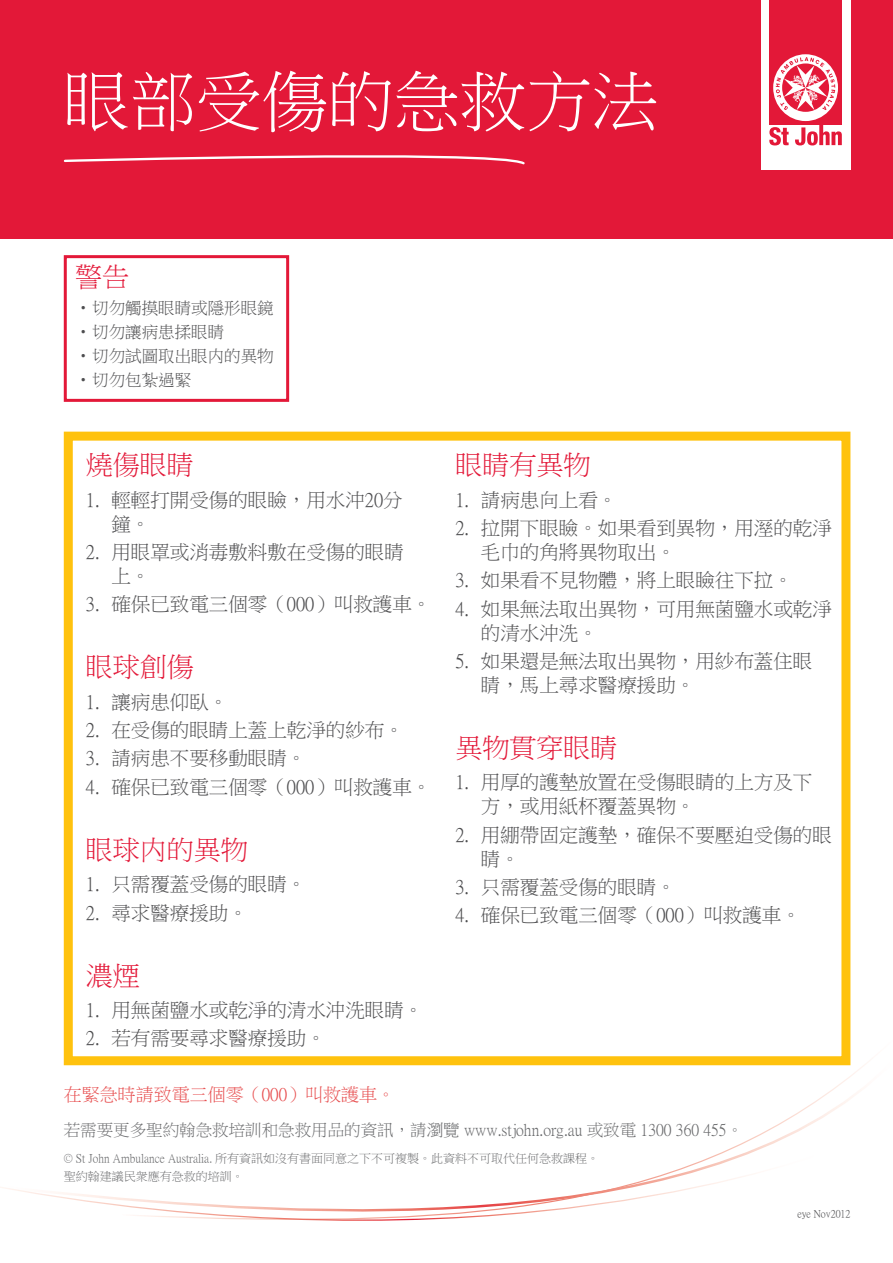
<style>
.page{position:relative;width:893px;height:1263px;background:#fff}
.page>*{position:absolute;margin:0;border:0;box-sizing:border-box;transform-origin:0 0}
.t1{font:66px "P Ming Li U";color:#fff}
.t2{font:27px "P Ming Li U";color:#e31838}
.t3{font:19.5px/24px "P Ming Li U";color:#4d4d4f}
.t4{font:18px "P Ming Li U";color:#e74b4c}
.t5{font:16.5px "P Ming Li U";color:#696a6c}
.t6{font:16.5px "P Ming Li U";color:#4d4d4f}
.t7{font:12px/18px "P Ming Li U";color:#696a6c}
.t8{font:10.5px "P Ming Li U";color:#4d4d4f}
</style>
<div class="page">
<svg style="left:118px;top:1039px;width:750px;height:110px"></svg>
<svg style="left:0;top:1149px;width:760px;height:72px"></svg>
<div style="left:64px;top:432px;width:786px;height:633px;border:9px solid #ffc20e"></div>
<div style="left:64px;top:255px;width:225px;height:147px;border:3px solid #e31838"></div>
<div style="left:0;top:0;width:893px;height:238px;background:#e31838"></div>
<svg style="left:63px;top:155px;width:462px;height:10px"></svg>
<div style="left:761px;top:0;width:89px;height:169px;background:#fff"></div>
<div style="left:769px;top:0;width:73px;height:125px;background:#e31838"></div>
<svg style="left:769px;top:127px;width:20px;height:18px"></svg>
<svg style="left:795px;top:125px;width:47px;height:20px"></svg>
<svg style="left:773px;top:54px;width:65px;height:67px"></svg>
<svg style="left:776px;top:57px;width:59px;height:53px"></svg>
<h1 class="t1" style="left:64px;top:69px;width:596px">眼部受傷的急救方法</h1>
<h2 class="t2" style="left:75px;top:263px;width:55px">警告</h2>
<p class="t6" style="left:75px;top:300px;width:200px">•切勿觸摸眼睛或隱形眼鏡</p>
<p class="t6" style="left:75px;top:324px;width:151px">•切勿讓病患揉眼睛</p>
<p class="t6" style="left:75px;top:348px;width:200px">•切勿試圖取出眼内的異物</p>
<p class="t6" style="left:75px;top:372px;width:118px">•切勿包紮過緊</p>
<h2 class="t2" style="left:86px;top:452px;width:109px">燒傷眼睛</h2>
<p class="t3" style="left:111px;top:488px;width:293px;text-indent:-26px">1. 輕輕打開受傷的眼瞼，用水沖20分鐘。</p>
<p class="t3" style="left:111px;top:540px;width:294px;text-indent:-26px">2. 用眼罩或消毒敷料敷在受傷的眼睛上。</p>
<p class="t3" style="left:86px;top:592px;width:347px">3. 確保已致電三個零（000）叫救護車。</p>
<h2 class="t2" style="left:86px;top:654px;width:109px">眼球創傷</h2>
<p class="t3" style="left:86px;top:690px;width:144px">1. 讓病患仰臥。</p>
<p class="t3" style="left:86px;top:718px;width:320px">2. 在受傷的眼睛上蓋上乾淨的紗布。</p>
<p class="t3" style="left:86px;top:746px;width:222px">3. 請病患不要移動眼睛。</p>
<p class="t3" style="left:86px;top:775px;width:347px">4. 確保已致電三個零（000）叫救護車。</p>
<h2 class="t2" style="left:86px;top:836px;width:163px">眼球内的異物</h2>
<p class="t3" style="left:86px;top:872px;width:222px">1. 只需覆蓋受傷的眼睛。</p>
<p class="t3" style="left:86px;top:901px;width:164px">2. 尋求醫療援助。</p>
<h2 class="t2" style="left:86px;top:962px;width:55px">濃煙</h2>
<p class="t3" style="left:86px;top:998px;width:339px">1. 用無菌鹽水或乾淨的清水沖洗眼睛。</p>
<p class="t3" style="left:86px;top:1026px;width:242px">2. 若有需要尋求醫療援助。</p>
<h2 class="t2" style="left:455px;top:452px;width:136px">眼睛有異物</h2>
<p class="t3" style="left:455px;top:488px;width:164px">1. 請病患向上看。</p>
<p class="t3" style="left:481px;top:516px;width:352px;text-indent:-26px">2. 拉開下眼瞼。如果看到異物，用溼的乾淨毛巾的角將異物取出。</p>
<p class="t3" style="left:455px;top:568px;width:339px">3. 如果看不見物體，將上眼瞼往下拉。</p>
<p class="t3" style="left:481px;top:597px;width:352px;text-indent:-26px">4. 如果無法取出異物，可用無菌鹽水或乾淨的清水沖洗。</p>
<p class="t3" style="left:481px;top:649px;width:333px;text-indent:-26px">5. 如果還是無法取出異物，用紗布蓋住眼睛，馬上尋求醫療援助。</p>
<h2 class="t2" style="left:455px;top:734px;width:163px">異物貫穿眼睛</h2>
<p class="t3" style="left:481px;top:770px;width:333px;text-indent:-26px">1. 用厚的護墊放置在受傷眼睛的上方及下方，或用紙杯覆蓋異物。</p>
<p class="t3" style="left:481px;top:823px;width:352px;text-indent:-26px">2. 用綳帶固定護墊，確保不要壓迫受傷的眼睛。</p>
<p class="t3" style="left:455px;top:875px;width:222px">3. 只需覆蓋受傷的眼睛。</p>
<p class="t3" style="left:455px;top:903px;width:347px">4. 確保已致電三個零（000）叫救護車。</p>
<p class="t4" style="left:64px;top:1086px;width:333px">在緊急時請致電三個零（000）叫救護車。</p>
<p class="t5" style="left:64px;top:1122px;width:681px">若需要更多聖約翰急救培訓和急救用品的資訊，請瀏覽 www.stjohn.org.au 或致電 1300 360 455。</p>
<p class="t7" style="left:64px;top:1149px;width:537px">© St John Ambulance Australia. 所有資訊如沒有書面同意之下不可複製。此資料不可取代任何急救課程。聖約翰建議民衆應有急救的培訓。</p>
<p class="t8" style="left:797px;top:1208px;width:55px">eye Nov2012</p>
</div>
